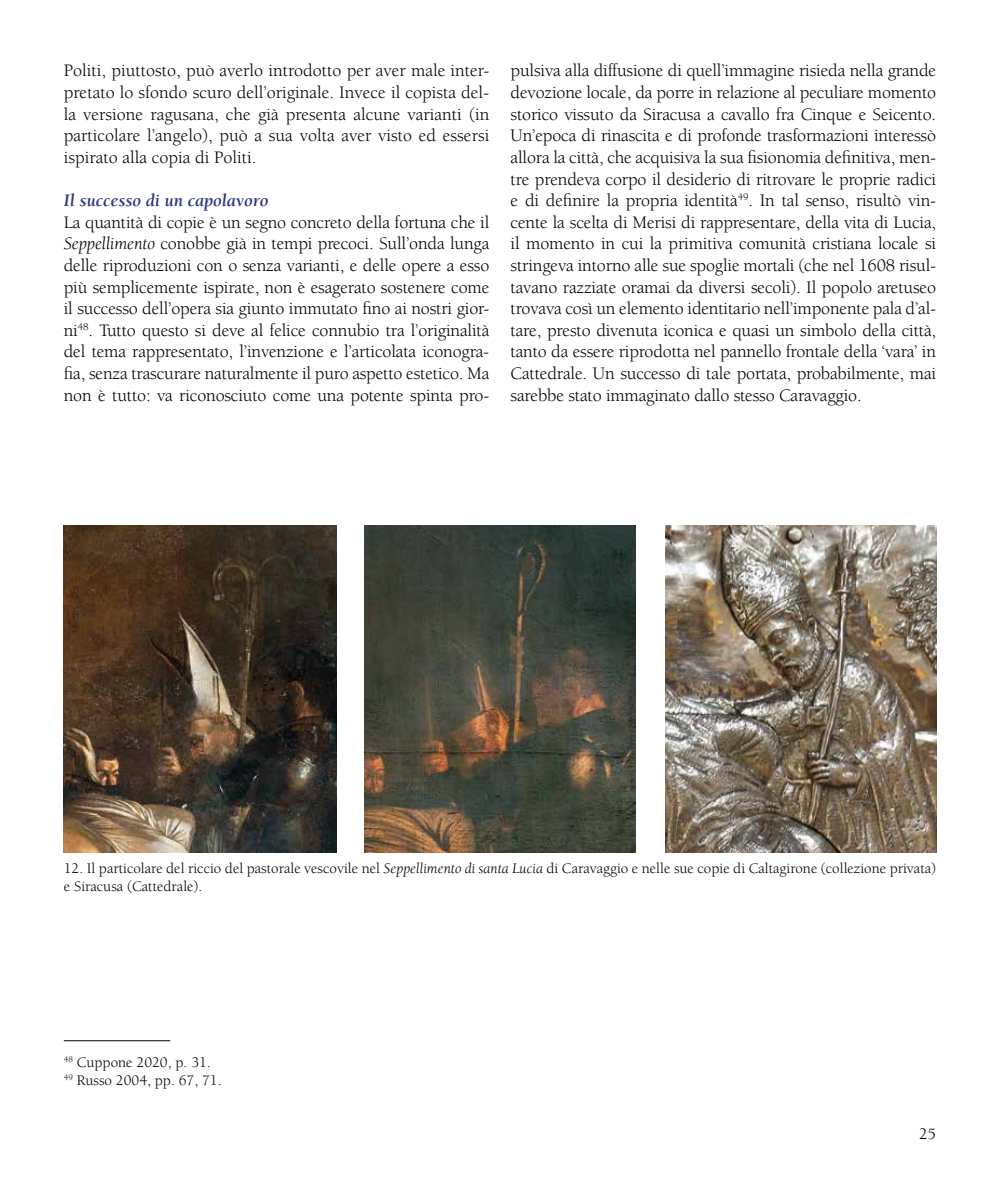
<style>
.page{position:relative;width:1000px;height:1191px;background:#fff}
.page>*{position:absolute;margin:0;border:0;box-sizing:border-box;transform-origin:0 0}
.t1{font:18px/21.6px "Berkeley Std";letter-spacing:-.01em;color:#000;text-align:justify}
.t2{font:italic 700 18px "Berkeley Std";color:#283583}
.t3{font:16.5px "Berkeley Std";color:#000}
.t4{font:15px/18px "Berkeley Std";color:#000}
.s1{font-style:italic}
</style>
<div class="page">
<hr style="left:64px;top:1040px;width:106px;height:1px;background:#000">
<img style="left:364px;top:526px;width:271px;height:326px">
<img style="left:665px;top:526px;width:270px;height:326px">
<img style="left:64px;top:526px;width:272px;height:326px">
<p class="t1" style="left:64px;top:60px;width:427px">Politi, piuttosto, può averlo introdotto per aver male inter&shy;pretato lo sfondo scuro dell’originale. Invece il copista del&shy;la versione ragusana, che già presenta alcune varianti (in particolare l’angelo), può a sua volta aver visto ed essersi ispirato alla copia di Politi.</p>
<p class="t2" style="left:64px;top:191px;width:206px">Il successo di un capolavoro</p>
<p class="t1" style="left:64px;top:212px;width:427px">La quantità di copie è un segno concreto della fortuna che il <span class="s1">Seppellimento</span> conobbe già in tempi precoci. Sull’onda lunga delle riproduzioni con o senza varianti, e delle opere a esso più semplicemente ispirate, non è esagerato sostenere come il successo dell’opera sia giunto immutato fino ai nostri gior&shy;ni<sup>48</sup>. Tutto questo si deve al felice connubio tra l’originalità del tema rappresentato, l’invenzione e l’articolata iconogra&shy;fia, senza trascurare naturalmente il puro aspetto estetico. Ma non è tutto: va riconosciuto come una potente spinta pro-</p>
<p class="t1" style="left:510px;top:60px;width:427px">pulsiva alla diffusione di quell’immagine risieda nella grande devozione locale, da porre in relazione al peculiare momento storico vissuto da Siracusa a cavallo fra Cinque e Seicento.<br>Un’epoca di rinascita e di profonde trasformazioni interessò allora la città, che acquisiva la sua fisionomia definitiva, men&shy;tre prendeva corpo il desiderio di ritrovare le proprie radici e di definire la propria identità<sup>49</sup>. In tal senso, risultò vin&shy;cente la scelta di Merisi di rappresentare, della vita di Lucia, il momento in cui la primitiva comunità cristiana locale si stringeva intorno alle sue spoglie mortali (che nel 1608 risul&shy;tavano razziate oramai da diversi secoli). Il popolo aretuseo trovava così un elemento identitario nell’imponente pala d’al&shy;tare, presto divenuta iconica e quasi un simbolo della città, tanto da essere riprodotta nel pannello frontale della ‘vara’ in Cattedrale. Un successo di tale portata, probabilmente, mai sarebbe stato immaginato dallo stesso Caravaggio.</p>
<p class="t4" style="left:64px;top:859px;width:873px">12. Il particolare del riccio del pastorale vescovile nel <span class="s1">Seppellimento di santa Lucia</span> di Caravaggio e nelle sue copie di Caltagirone (collezione privata) e Siracusa (Cattedrale).</p>
<p class="t4" style="left:64px;top:1053px;width:159px"><sup>48</sup> Cuppone 2020, p. 31.<br><sup>49</sup> Russo 2004, pp. 67, 71.</p>
<p class="t3" style="left:918px;top:1124px;width:19px">25</p>
</div>
